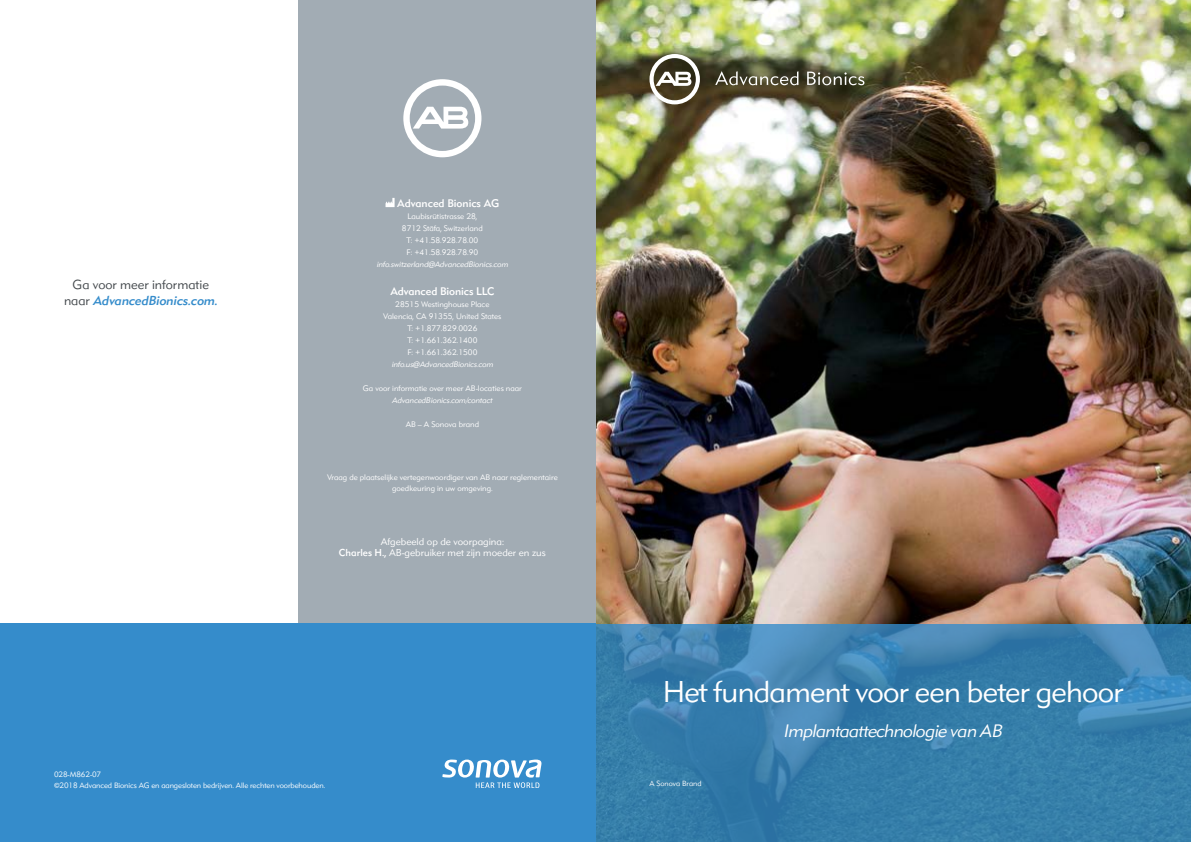
<style>
.page{position:relative;width:1191px;height:842px;background:#fff}
.page>*{position:absolute;margin:0;border:0;box-sizing:border-box;transform-origin:0 0}
.t1{font:300 30px "DH Sans";letter-spacing:-.025em;color:#fff}
.t2{font:italic 300 18px "DH Sans";letter-spacing:-.025em;color:#fff}
.t3{font:300 13px/16px "DH Sans";color:#44494d;text-align:center}
.t4{font:500 11px "DH Sans";letter-spacing:-.01em;color:#fff}
.t5{font:300 10px/11px "DH Sans";color:#fff;text-align:center}
.t6{font:300 8px/12px "DH Sans";color:#fff;text-align:center}
.t7{font:italic 300 8px "DH Sans";color:#fff}
.t8{font:300 7.7px/11px "DH Sans";letter-spacing:-.01em;color:#fff}
.t9{font:300 7.5px "DH Sans";color:#fff}
.s1{font-weight:500;font-style:italic;color:#358ccb}
.s2{font-weight:500}
</style>
<div class="page">
<img style="left:595px;top:0;width:596px;height:624px">
<div style="left:298px;top:0;width:297px;height:842px;background:#a2acb4"></div>
<div style="left:0;top:624px;width:595px;height:218px;background:#358ccb"></div>
<svg style="left:595px;top:624px;width:596px;height:218px;background:#387fac"></svg>
<svg style="left:442px;top:759px;width:99px;height:29px"></svg>
<svg style="left:385px;top:198px;width:9px;height:9px"></svg>
<svg style="left:403px;top:79px;width:78px;height:78px"></svg>
<svg style="left:715px;top:71px;width:83px;height:14px"></svg>
<svg style="left:807px;top:72px;width:57px;height:13px"></svg>
<svg style="left:649px;top:54px;width:51px;height:50px"></svg>
<h3 class="t3" style="left:64px;top:276px;width:155px">Ga voor meer informatie naar <span class="s1">AdvancedBionics.com.</span></h3>
<h3 class="t4" style="left:397px;top:197px;width:104px">Advanced Bionics AG</h3>
<p class="t6" style="left:402px;top:210px;width:82px">Laubisrütistrasse 28,<br>8712 Stäfa, Switzerland<br>T: +41.58.928.78.00<br>F: +41.58.928.78.90</p>
<p class="t7" style="left:377px;top:259px;width:133px">info.switzerland@AdvancedBionics.com</p>
<h3 class="t4" style="left:390px;top:284px;width:105px">Advanced Bionics LLC</h3>
<p class="t6" style="left:383px;top:298px;width:120px">28515 Westinghouse Place<br>Valencia, CA 91355, United States<br>T: +1.877.829.0026<br>T: +1.661.362.1400<br>F: +1.661.362.1500</p>
<p class="t7" style="left:392px;top:359px;width:103px">info.us@AdvancedBionics.com</p>
<p class="t6" style="left:363px;top:382px;width:160px">Ga voor informatie over meer AB-locaties naar</p>
<p class="t7" style="left:392px;top:395px;width:102px">AdvancedBionics.com/contact</p>
<p class="t6" style="left:406px;top:418px;width:75px">AB – A Sonova brand</p>
<p class="t6" style="left:327px;top:472px;width:232px;line-height:11px">Vraag de plaatselijke vertegenwoordiger van AB naar reglementaire goedkeuring in uw omgeving.</p>
<p class="t5" style="left:339px;top:536px;width:208px">Afgebeeld op de voorpagina:<br><span class="s2">Charles H.,</span> AB-gebruiker met zijn moeder en zus</p>
<p class="t8" style="left:54px;top:769px;width:273px">028-M862-07<br>©2018 Advanced Bionics AG en aangesloten bedrijven. Alle rechten voorbehouden.</p>
<h1 class="t1" style="left:663px;top:674px;width:462px">Het fundament voor een beter gehoor</h1>
<h2 class="t2" style="left:784px;top:719px;width:220px">Implantaattechnologie van AB</h2>
<p class="t9" style="left:649px;top:779px;width:53px">A Sonova Brand</p>
</div>
